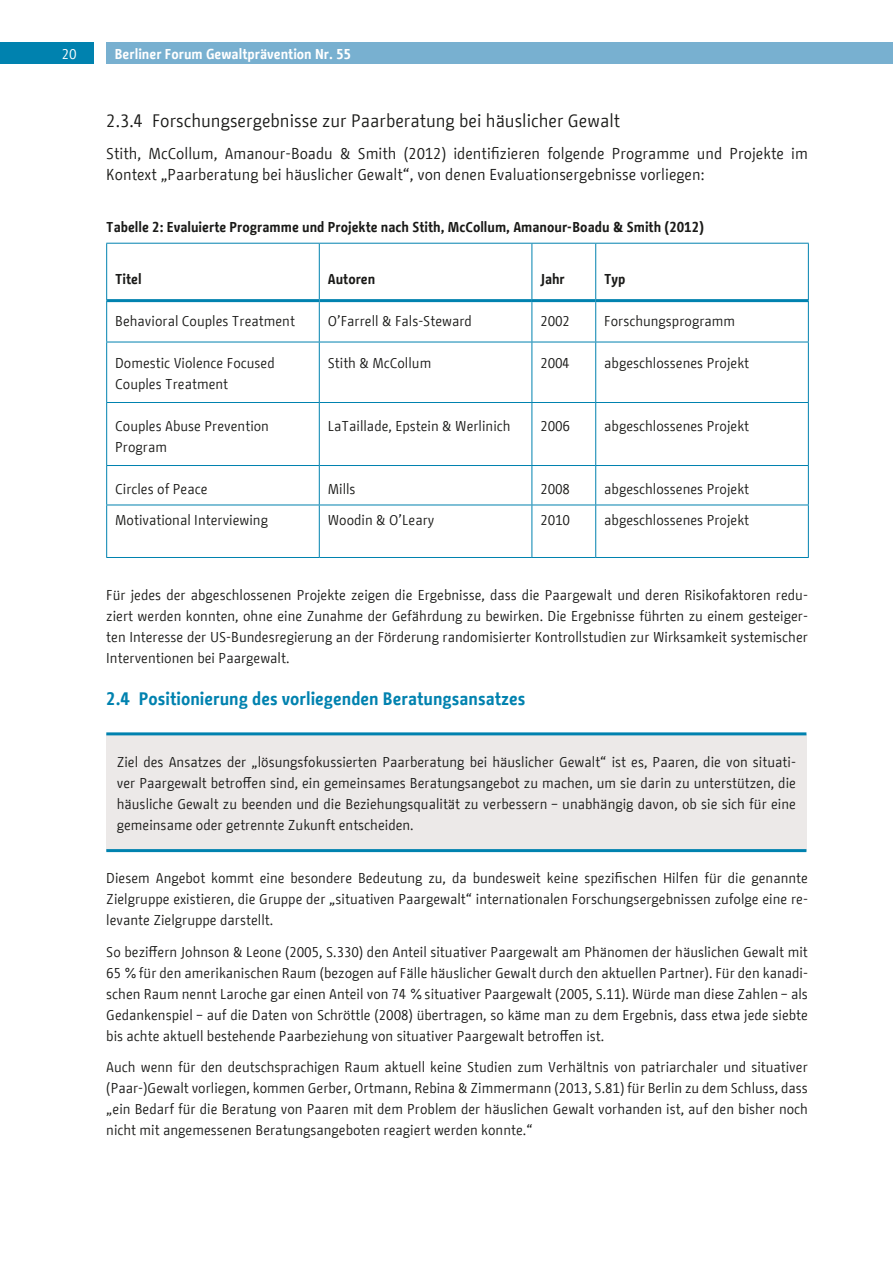
<style>
.page{position:relative;width:893px;height:1263px;background:#fff}
.page>*{position:absolute;margin:0;border:0;box-sizing:border-box;transform-origin:0 0}
.t1{font:18px "BMF Change";color:#1a1a18}
.t2{font:700 18px "BMF Change";color:#0082af}
.Fliesstext_9_5_14_mi{font:15.75px/21px "BMF Change";color:#1a1a18}
.Fliesstext_9_5_14_mi-2{font:14.25px/21px "BMF Change";color:#1a1a18;text-align:justify}
.linksflatter_kein_Ab{font:14.25px/21px "BMF Change";color:#1a1a18}
.Bild_Tabellen_Titel{font:700 14.25px "BMF Change";color:#1a1a18}
.t3{font:700 14.25px "BMF Change";color:#fff}
.t4{font:14.25px "BMF Change";color:#fff}
</style>
<div class="page">
<div style="left:106px;top:43px;width:787px;height:21px;background:#78b0d0"></div>
<div style="left:0;top:43px;width:94px;height:21px;background:#0082af"></div>
<svg style="left:107px;top:244px;width:701px;height:313px"></svg>
<hr style="left:531px;top:244px;width:1px;height:55px;background:#0082af">
<hr style="left:531px;top:342px;width:1px;height:60px;background:#0082af">
<hr style="left:531px;top:403px;width:1px;height:62px;background:#0082af">
<hr style="left:595px;top:403px;width:1px;height:62px;background:#0082af">
<hr style="left:531px;top:466px;width:1px;height:39px;background:#0082af">
<hr style="left:595px;top:466px;width:1px;height:39px;background:#0082af">
<hr style="left:531px;top:505px;width:1px;height:52px;background:#0082af">
<hr style="left:596px;top:505px;width:213px;height:1px;background:#0082af">
<hr style="left:595px;top:505px;width:1px;height:52px;background:#0082af">
<hr style="left:532px;top:342px;width:64px;height:1px;background:#0082af">
<hr style="left:319px;top:402px;width:213px;height:1px;background:#0082af">
<hr style="left:532px;top:402px;width:64px;height:1px;background:#0082af">
<hr style="left:319px;top:465px;width:213px;height:1px;background:#0082af">
<hr style="left:532px;top:465px;width:64px;height:1px;background:#0082af">
<hr style="left:596px;top:465px;width:213px;height:1px;background:#0082af">
<hr style="left:319px;top:505px;width:213px;height:1px;background:#0082af">
<hr style="left:532px;top:505px;width:64px;height:1px;background:#0082af">
<hr style="left:106px;top:465px;width:213px;height:1px;background:#0082af">
<hr style="left:106px;top:505px;width:213px;height:1px;background:#0082af">
<hr style="left:106px;top:342px;width:213px;height:1px;background:#0082af">
<hr style="left:106px;top:402px;width:213px;height:1px;background:#0082af">
<hr style="left:531px;top:302px;width:1px;height:40px;background:#0082af">
<hr style="left:319px;top:342px;width:213px;height:1px;background:#0082af">
<hr style="left:319px;top:243px;width:213px;height:1px;background:#0082af">
<hr style="left:532px;top:243px;width:64px;height:1px;background:#0082af">
<hr style="left:107px;top:299px;width:212px;height:3px;background:#0082af">
<hr style="left:106px;top:243px;width:213px;height:1px;background:#0082af">
<hr style="left:106px;top:244px;width:1px;height:57px;background:#0082af">
<hr style="left:319px;top:244px;width:1px;height:55px;background:#0082af">
<hr style="left:106px;top:301px;width:1px;height:41px;background:#0082af">
<hr style="left:106px;top:342px;width:1px;height:60px;background:#0082af">
<hr style="left:106px;top:403px;width:1px;height:62px;background:#0082af">
<hr style="left:106px;top:466px;width:1px;height:39px;background:#0082af">
<hr style="left:106px;top:505px;width:1px;height:52px;background:#0082af">
<hr style="left:106px;top:557px;width:213px;height:1px;background:#0082af">
<hr style="left:319px;top:299px;width:213px;height:3px;background:#0082af">
<hr style="left:532px;top:299px;width:64px;height:3px;background:#0082af">
<hr style="left:319px;top:302px;width:1px;height:40px;background:#0082af">
<hr style="left:319px;top:342px;width:1px;height:60px;background:#0082af">
<hr style="left:319px;top:403px;width:1px;height:62px;background:#0082af">
<hr style="left:808px;top:403px;width:1px;height:62px;background:#0082af">
<hr style="left:319px;top:466px;width:1px;height:39px;background:#0082af">
<hr style="left:808px;top:466px;width:1px;height:39px;background:#0082af">
<hr style="left:319px;top:505px;width:1px;height:52px;background:#0082af">
<hr style="left:808px;top:505px;width:1px;height:52px;background:#0082af">
<hr style="left:319px;top:557px;width:213px;height:1px;background:#0082af">
<hr style="left:532px;top:557px;width:64px;height:1px;background:#0082af">
<hr style="left:596px;top:557px;width:213px;height:1px;background:#0082af">
<hr style="left:595px;top:302px;width:1px;height:40px;background:#0082af">
<hr style="left:808px;top:301px;width:1px;height:41px;background:#0082af">
<hr style="left:596px;top:243px;width:213px;height:1px;background:#0082af">
<hr style="left:595px;top:244px;width:1px;height:55px;background:#0082af">
<hr style="left:808px;top:244px;width:1px;height:57px;background:#0082af">
<hr style="left:596px;top:299px;width:212px;height:3px;background:#0082af">
<hr style="left:596px;top:342px;width:213px;height:1px;background:#0082af">
<hr style="left:595px;top:342px;width:1px;height:60px;background:#0082af">
<hr style="left:808px;top:342px;width:1px;height:60px;background:#0082af">
<hr style="left:596px;top:402px;width:213px;height:1px;background:#0082af">
<div style="left:106px;top:734px;width:700px;height:116px;background:#ece9e8"></div>
<hr style="left:106px;top:732px;width:700px;height:3px;background:#0082af">
<hr style="left:106px;top:849px;width:700px;height:3px;background:#0082af">
<p class="t4" style="left:62px;top:44px;width:16px">20</p>
<p class="t3" style="left:115px;top:44px;width:238px">Berliner Forum Gewaltprävention Nr. 55</p>
<p class="t1" style="left:106px;top:108px;width:515px">2.3.4 Forschungsergebnisse zur Paarberatung bei häuslicher Gewalt</p>
<p class="Fliesstext_9_5_14_mi" style="left:106px;top:143px;width:703px">Stith, McCollum, Amanour-Boadu &amp; Smith (2012) identifizieren folgende Programme und Projekte im<br>Kontext „Paarberatung bei häuslicher Gewalt“, von denen Evaluationsergebnisse vorliegen:</p>
<p class="Bild_Tabellen_Titel" style="left:106px;top:217px;width:599px">Tabelle 2: Evaluierte Programme und Projekte nach Stith, McCollum, Amanour-Boadu &amp; Smith (2012)</p>
<p class="Bild_Tabellen_Titel" style="left:115px;top:268px;width:28px">Titel</p>
<p class="Bild_Tabellen_Titel" style="left:328px;top:268px;width:49px">Autoren</p>
<p class="Bild_Tabellen_Titel" style="left:540px;top:268px;width:26px">Jahr</p>
<p class="Bild_Tabellen_Titel" style="left:604px;top:268px;width:23px">Typ</p>
<p class="linksflatter_kein_Ab" style="left:115px;top:310px;width:181px">Behavioral Couples Treatment</p>
<p class="linksflatter_kein_Ab" style="left:328px;top:310px;width:146px">O’Farrell &amp; Fals-Steward</p>
<p class="linksflatter_kein_Ab" style="left:540px;top:310px;width:31px">2002</p>
<p class="linksflatter_kein_Ab" style="left:604px;top:310px;width:132px">Forschungsprogramm</p>
<p class="linksflatter_kein_Ab" style="left:115px;top:352px;width:161px">Domestic Violence Focused<br>Couples Treatment</p>
<p class="linksflatter_kein_Ab" style="left:328px;top:352px;width:105px">Stith &amp; McCollum</p>
<p class="linksflatter_kein_Ab" style="left:540px;top:352px;width:31px">2004</p>
<p class="linksflatter_kein_Ab" style="left:604px;top:352px;width:146px">abgeschlossenes Projekt</p>
<p class="linksflatter_kein_Ab" style="left:115px;top:415px;width:155px">Couples Abuse Prevention<br>Program</p>
<p class="linksflatter_kein_Ab" style="left:328px;top:415px;width:184px">LaTaillade, Epstein &amp; Werlinich</p>
<p class="linksflatter_kein_Ab" style="left:540px;top:415px;width:31px">2006</p>
<p class="linksflatter_kein_Ab" style="left:604px;top:415px;width:146px">abgeschlossenes Projekt</p>
<p class="linksflatter_kein_Ab" style="left:115px;top:478px;width:94px">Circles of Peace</p>
<p class="linksflatter_kein_Ab" style="left:328px;top:478px;width:29px">Mills</p>
<p class="linksflatter_kein_Ab" style="left:540px;top:478px;width:31px">2008</p>
<p class="linksflatter_kein_Ab" style="left:604px;top:478px;width:146px">abgeschlossenes Projekt</p>
<p class="linksflatter_kein_Ab" style="left:115px;top:510px;width:154px">Motivational Interviewing</p>
<p class="linksflatter_kein_Ab" style="left:328px;top:510px;width:108px">Woodin &amp; O’Leary</p>
<p class="linksflatter_kein_Ab" style="left:540px;top:510px;width:31px">2010</p>
<p class="linksflatter_kein_Ab" style="left:604px;top:510px;width:146px">abgeschlossenes Projekt</p>
<p class="Fliesstext_9_5_14_mi-2" style="left:106px;top:584px;width:703px">Für jedes der abgeschlossenen Projekte zeigen die Ergebnisse, dass die Paargewalt und deren Risikofaktoren redu&shy;ziert werden konnten, ohne eine Zunahme der Gefährdung zu bewirken. Die Ergebnisse führten zu einem gesteiger&shy;ten Interesse der US-Bundesregierung an der Förderung randomisierter Kontrollstudien zur Wirksamkeit systemischer Interventionen bei Paargewalt.</p>
<p class="t2" style="left:106px;top:686px;width:421px">2.4 Positionierung des vorliegenden Beratungsansatzes</p>
<p class="Fliesstext_9_5_14_mi-2" style="left:117px;top:751px;width:681px">Ziel des Ansatzes der „lösungsfokussierten Paarberatung bei häuslicher Gewalt“ ist es, Paaren, die von situati&shy;ver Paargewalt betroffen sind, ein gemeinsames Beratungsangebot zu machen, um sie darin zu unterstützen, die häusliche Gewalt zu beenden und die Beziehungsqualität zu verbessern – unabhängig davon, ob sie sich für eine gemeinsame oder getrennte Zukunft entscheiden.</p>
<p class="Fliesstext_9_5_14_mi-2" style="left:106px;top:868px;width:703px">Diesem Angebot kommt eine besondere Bedeutung zu, da bundesweit keine spezifischen Hilfen für die genannte Zielgruppe existieren, die Gruppe der „situativen Paargewalt“ internationalen Forschungsergebnissen zufolge eine re&shy;levante Zielgruppe darstellt.</p>
<p class="Fliesstext_9_5_14_mi-2" style="left:106px;top:941px;width:703px">So beziffern Johnson &amp; Leone (2005, S.330) den Anteil situativer Paargewalt am Phänomen der häuslichen Gewalt mit 65 % für den amerikanischen Raum (bezogen auf Fälle häuslicher Gewalt durch den aktuellen Partner). Für den kanadi&shy;schen Raum nennt Laroche gar einen Anteil von 74 % situativer Paargewalt (2005, S.11). Würde man diese Zahlen – als Gedankenspiel – auf die Daten von Schröttle (2008) übertragen, so käme man zu dem Ergebnis, dass etwa jede siebte bis achte aktuell bestehende Paarbeziehung von situativer Paargewalt betroffen ist.</p>
<p class="Fliesstext_9_5_14_mi-2" style="left:106px;top:1057px;width:703px">Auch wenn für den deutschsprachigen Raum aktuell keine Studien zum Verhältnis von patriarchaler und situativer (Paar-)Gewalt vorliegen, kommen Gerber, Ortmann, Rebina &amp; Zimmermann (2013, S.81) für Berlin zu dem Schluss, dass „ein Bedarf für die Beratung von Paaren mit dem Problem der häuslichen Gewalt vorhanden ist, auf den bisher noch nicht mit angemessenen Beratungsangeboten reagiert werden konnte.“</p>
</div>
